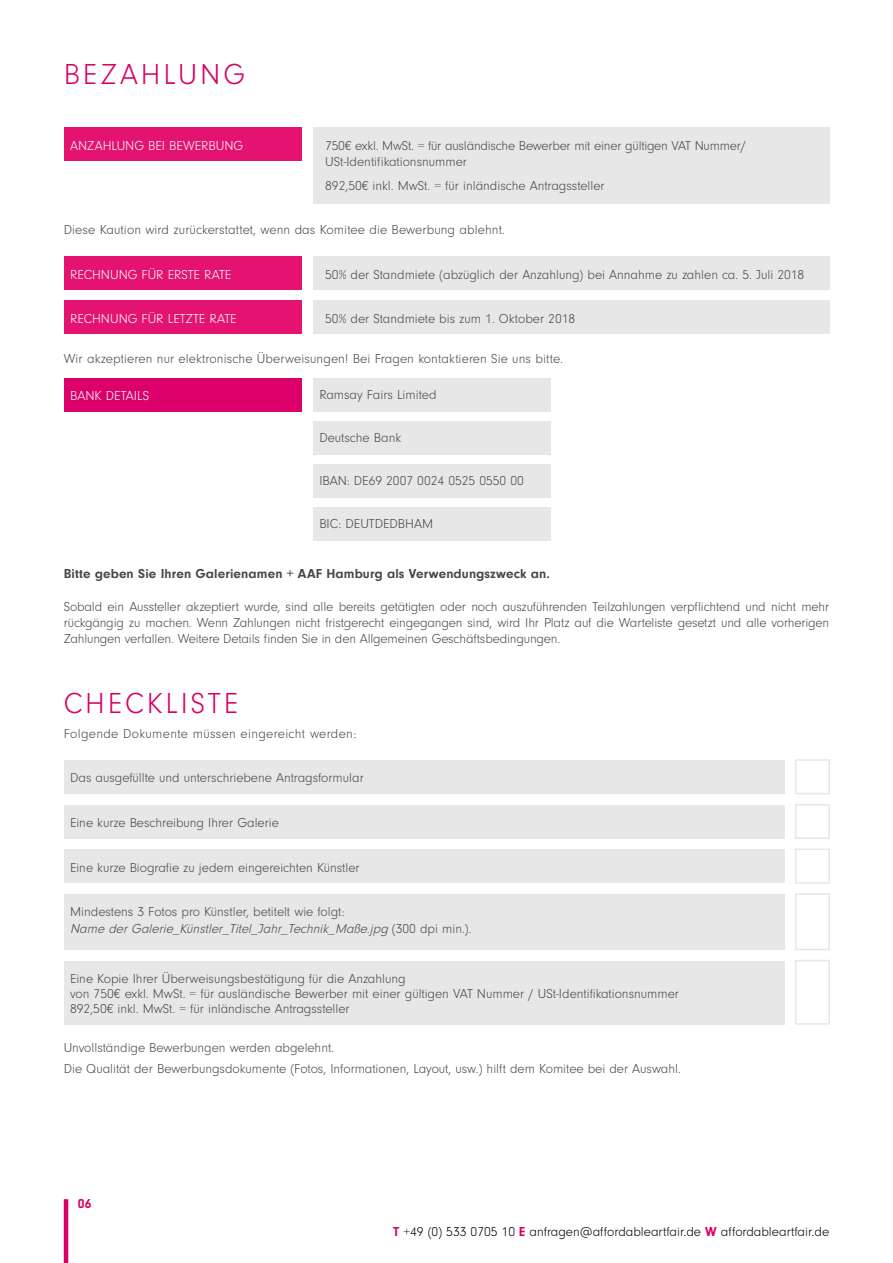
<style>
.page{position:relative;width:893px;height:1263px;background:#fff}
.page>*{position:absolute;margin:0;border:0;box-sizing:border-box;transform-origin:0 0}
.t1{font:300 30px "Neuzeit Gro";letter-spacing:.1em;color:#d90066}
.t2{font:300 13.5px/16.2px "Neuzeit Gro";color:#44484d}
.t3{font:300 13.5px "Neuzeit Gro";color:#fff}
.t4{font:300 13.5px "Neuzeit Gro";color:#000}
.t5{font:700 13.5px "Neuzeit Gro";letter-spacing:.01em;color:#44484d}
.t6{font:300 13.5px "Neuzeit Gro";letter-spacing:.025em;color:#44484d}
.t7{font:700 13.5px "Neuzeit Gro";color:#d90066}
.s1{font-style:italic}
.s2{font-weight:700;color:#d90066}
</style>
<div class="page">
<div style="left:64px;top:128px;width:238px;height:33px;background:#e41270"></div>
<div style="left:64px;top:257px;width:238px;height:33px;background:#e41270"></div>
<div style="left:64px;top:301px;width:238px;height:33px;background:#e41270"></div>
<div style="left:313px;top:128px;width:516px;height:76px;background:#e7e7e8"></div>
<div style="left:313px;top:257px;width:516px;height:33px;background:#e7e7e8"></div>
<div style="left:64px;top:760px;width:720px;height:34px;background:#e7e7e8"></div>
<div style="left:64px;top:805px;width:720px;height:33px;background:#e7e7e8"></div>
<div style="left:64px;top:850px;width:720px;height:33px;background:#e7e7e8"></div>
<div style="left:64px;top:894px;width:720px;height:56px;background:#e7e7e8"></div>
<div style="left:64px;top:961px;width:720px;height:64px;background:#e7e7e8"></div>
<div style="left:313px;top:301px;width:516px;height:33px;background:#e7e7e8"></div>
<hr style="left:64px;top:1199px;width:4px;height:64px;background:#d90066">
<div style="left:795px;top:759px;width:35px;height:35px;border:2px solid #e7e7e8"></div>
<div style="left:795px;top:804px;width:35px;height:35px;border:2px solid #e7e7e8"></div>
<div style="left:795px;top:849px;width:35px;height:35px;border:2px solid #e7e7e8"></div>
<div style="left:795px;top:893px;width:35px;height:57px;border:2px solid #e7e7e8"></div>
<div style="left:795px;top:960px;width:35px;height:65px;border:2px solid #e7e7e8"></div>
<div style="left:64px;top:378px;width:238px;height:34px;background:#dc006b"></div>
<div style="left:313px;top:378px;width:238px;height:34px;background:#e7e7e8"></div>
<div style="left:313px;top:421px;width:238px;height:34px;background:#e7e7e8"></div>
<div style="left:313px;top:464px;width:238px;height:34px;background:#e7e7e8"></div>
<div style="left:313px;top:507px;width:238px;height:34px;background:#e7e7e8"></div>
<h1 class="t1" style="left:64px;top:58px;width:183px">BEZAHLUNG</h1>
<p class="t3" style="left:70px;top:138px;width:175px">ANZAHLUNG BEI BEWERBUNG</p>
<p class="t2" style="left:325px;top:138px;width:422px">750€ exkl. MwSt. = für ausländische Bewerber mit einer gültigen VAT Nummer/<br>USt-Identifikationsnummer</p>
<p class="t2" style="left:325px;top:178px;width:281px">892,50€ inkl. MwSt. = für inländische Antragssteller</p>
<p class="t2" style="left:64px;top:222px;width:443px">Diese Kaution wird zurückerstattet, wenn das Komitee die Bewerbung ablehnt.</p>
<p class="t3" style="left:70px;top:267px;width:163px">RECHNUNG FÜR ERSTE RATE</p>
<p class="t2" style="left:325px;top:267px;width:481px">50% der Standmiete (abzüglich der Anzahlung) bei Annahme zu zahlen ca. 5. Juli 2018</p>
<p class="t3" style="left:70px;top:311px;width:168px">RECHNUNG FÜR LETZTE RATE</p>
<p class="t2" style="left:325px;top:311px;width:252px">50% der Standmiete bis zum 1. Oktober 2018</p>
<p class="t2" style="left:64px;top:350px;width:501px">Wir akzeptieren nur elektronische Überweisungen! Bei Fragen kontaktieren Sie uns bitte.</p>
<p class="t3" style="left:70px;top:389px;width:80px">BANK DETAILS</p>
<p class="t2" style="left:319px;top:387px;width:119px">Ramsay Fairs Limited</p>
<p class="t2" style="left:319px;top:430px;width:83px">Deutsche Bank</p>
<p class="t2" style="left:319px;top:473px;width:206px">IBAN: DE69 2007 0024 0525 0550 00</p>
<p class="t2" style="left:319px;top:516px;width:115px">BIC: DEUTDEDBHAM</p>
<p class="t5" style="left:64px;top:566px;width:488px">Bitte geben Sie Ihren Galerienamen + AAF Hamburg als Verwendungszweck an.</p>
<p class="t2" style="left:64px;top:599px;width:767px;text-align:justify">Sobald ein Aussteller akzeptiert wurde, sind alle bereits getätigten oder noch auszuführenden Teilzahlungen verpflichtend und nicht mehr rückgängig zu machen. Wenn Zahlungen nicht fristgerecht eingegangen sind, wird Ihr Platz auf die Warteliste gesetzt und alle vorherigen Zahlungen verfallen. Weitere Details finden Sie in den Allgemeinen Geschäftsbedingungen.</p>
<h1 class="t1" style="left:64px;top:687px;width:176px">CHECKLISTE</h1>
<p class="t6" style="left:64px;top:726px;width:294px">Folgende Dokumente müssen eingereicht werden:</p>
<p class="t2" style="left:70px;top:770px;width:295px">Das ausgefüllte und unterschriebene Antragsformular</p>
<p class="t2" style="left:70px;top:815px;width:210px">Eine kurze Beschreibung Ihrer Galerie</p>
<p class="t2" style="left:70px;top:859px;width:291px">Eine kurze Biografie zu jedem eingereichten Künstler</p>
<p class="t2" style="left:70px;top:904px;width:403px">Mindestens 3 Fotos pro Künstler, betitelt wie folgt:<br><span class="s1">Name der Galerie_Künstler_Titel_Jahr_Technik_Maße.jpg</span> ( 3 0 0 d p i m i n . ) .</p>
<p class="t2" style="left:70px;top:971px;width:610px;line-height:15px">Eine Kopie Ihrer Überweisungsbestätigung für die Anzahlung<br>von 750€ exkl. MwSt. = für ausländische Bewerber mit einer gültigen VAT Nummer / USt-Identifikationsnummer<br>892,50€ inkl. MwSt. = für inländische Antragssteller</p>
<p class="t2" style="left:64px;top:1038px;width:619px;line-height:20.4px">Unvollständige Bewerbungen werden abgelehnt.<br>Die Qualität der Bewerbungsdokumente (Fotos, Informationen, Layout, usw.) hilft dem Komitee bei der Auswahl.</p>
<p class="t7" style="left:78px;top:1196px;width:15px">06</p>
<p class="t4" style="left:393px;top:1224px;width:437px"><span class="s2">T</span> +49 (0) 533 0705 10 <span class="s2">E</span> anfragen@affordableartfair.de <span class="s2">W</span> affordableartfair.de</p>
</div>
